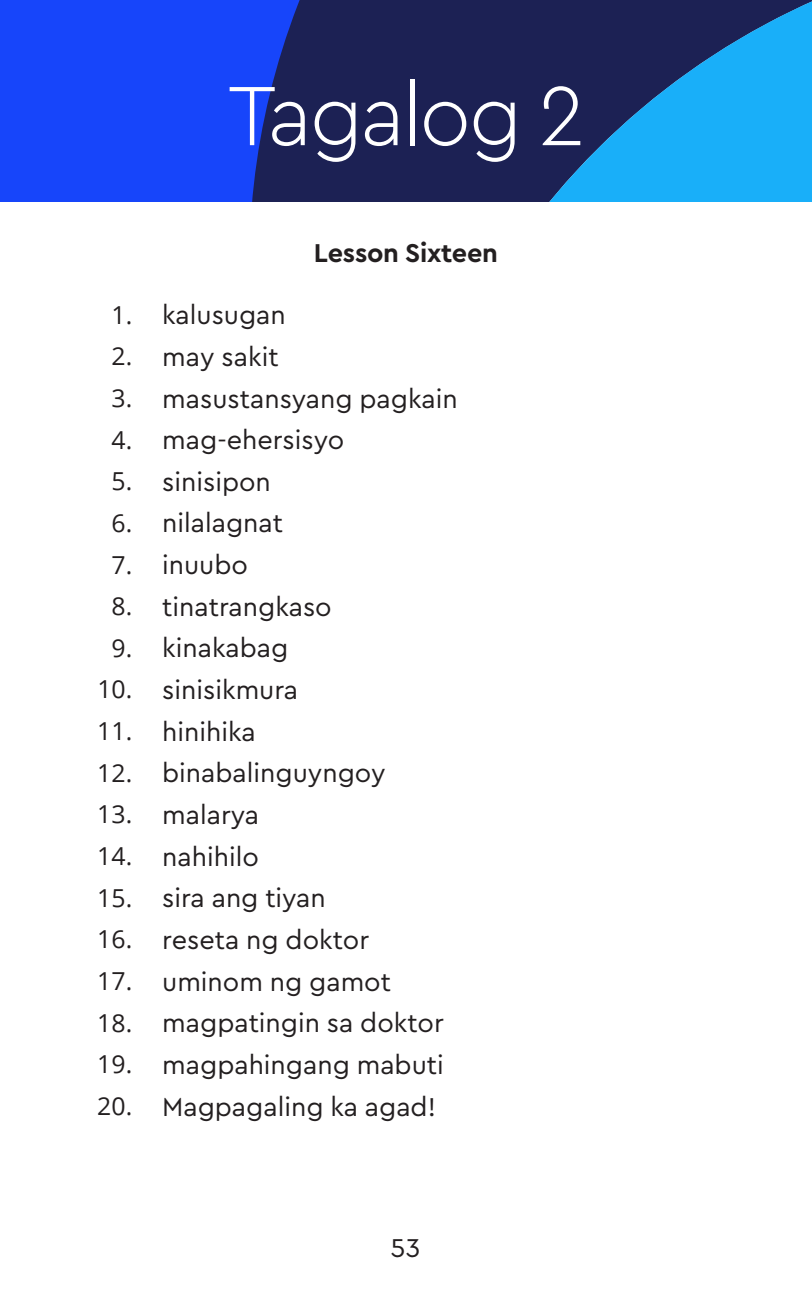
<style>
.page{position:relative;width:812px;height:1297px;background:#fff}
.page>*{position:absolute;margin:0;border:0;box-sizing:border-box;transform-origin:0 0}
.t1{font:300 87.98px "Cera PRO";letter-spacing:-.03em;color:#fff;scale:.96 1}
.List_Paragraph{font:27px "Cera PRO";color:#231f20}
.t2{font:700 27px "Cera PRO";letter-spacing:-.01em;color:#231f20}
.t3{font:24.75px/41.6px "Open Sans";letter-spacing:.015em;color:#231f20;text-align:center}
</style>
<div class="page">
<div style="left:0;top:0;width:207px;height:201px;background:#1745fa"></div>
<svg style="left:207px;top:0;width:84px;height:201px;background:#183cd3"></svg>
<svg style="left:291px;top:0;width:493px;height:201px;background:#1b447d"></svg>
<div style="left:784px;top:0;width:27px;height:201px;background:#19aff9"></div>
<p class="t3" style="left:97px;top:293px;width:37px">1.<br>2.<br>3.<br>4.<br>5.<br>6.<br>7.<br>8.<br>9.<br>10.<br>11.<br>12.<br>13.<br>14.<br>15.<br>16.<br>17.<br>18.<br>19.<br>20.</p>
<h1 class="t1" style="left:227px;top:57px;width:373px">Tagalog 2</h1>
<p class="t2" style="left:314px;top:235px;width:185px">Lesson Sixteen</p>
<p class="List_Paragraph" style="left:162px;top:297px;width:125px">kalusugan</p>
<p class="List_Paragraph" style="left:162px;top:339px;width:118px">may sakit</p>
<p class="List_Paragraph" style="left:162px;top:380px;width:297px">masustansyang pagkain</p>
<p class="List_Paragraph" style="left:162px;top:422px;width:183px">mag-ehersisyo</p>
<p class="List_Paragraph" style="left:162px;top:463px;width:110px">sinisipon</p>
<p class="List_Paragraph" style="left:162px;top:505px;width:122px">nilalagnat</p>
<p class="List_Paragraph" style="left:162px;top:547px;width:87px">inuubo</p>
<p class="List_Paragraph" style="left:162px;top:588px;width:171px">tinatrangkaso</p>
<p class="List_Paragraph" style="left:162px;top:630px;width:128px">kinakabag</p>
<p class="List_Paragraph" style="left:162px;top:672px;width:137px">sinisikmura</p>
<p class="List_Paragraph" style="left:162px;top:713px;width:95px">hinihika</p>
<p class="List_Paragraph" style="left:162px;top:755px;width:225px">binabalinguyngoy</p>
<p class="List_Paragraph" style="left:162px;top:796px;width:98px">malarya</p>
<p class="List_Paragraph" style="left:162px;top:838px;width:98px">nahihilo</p>
<p class="List_Paragraph" style="left:162px;top:880px;width:165px">sira ang tiyan</p>
<p class="List_Paragraph" style="left:162px;top:921px;width:208px">reseta ng doktor</p>
<p class="List_Paragraph" style="left:162px;top:963px;width:230px">uminom ng gamot</p>
<p class="List_Paragraph" style="left:162px;top:1005px;width:283px">magpatingin sa doktor</p>
<p class="List_Paragraph" style="left:162px;top:1046px;width:283px">magpahingang mabuti</p>
<p class="List_Paragraph" style="left:162px;top:1088px;width:275px">Magpagaling ka agad!</p>
<p class="List_Paragraph" style="left:390px;top:1229px;width:31px">53</p>
</div>
